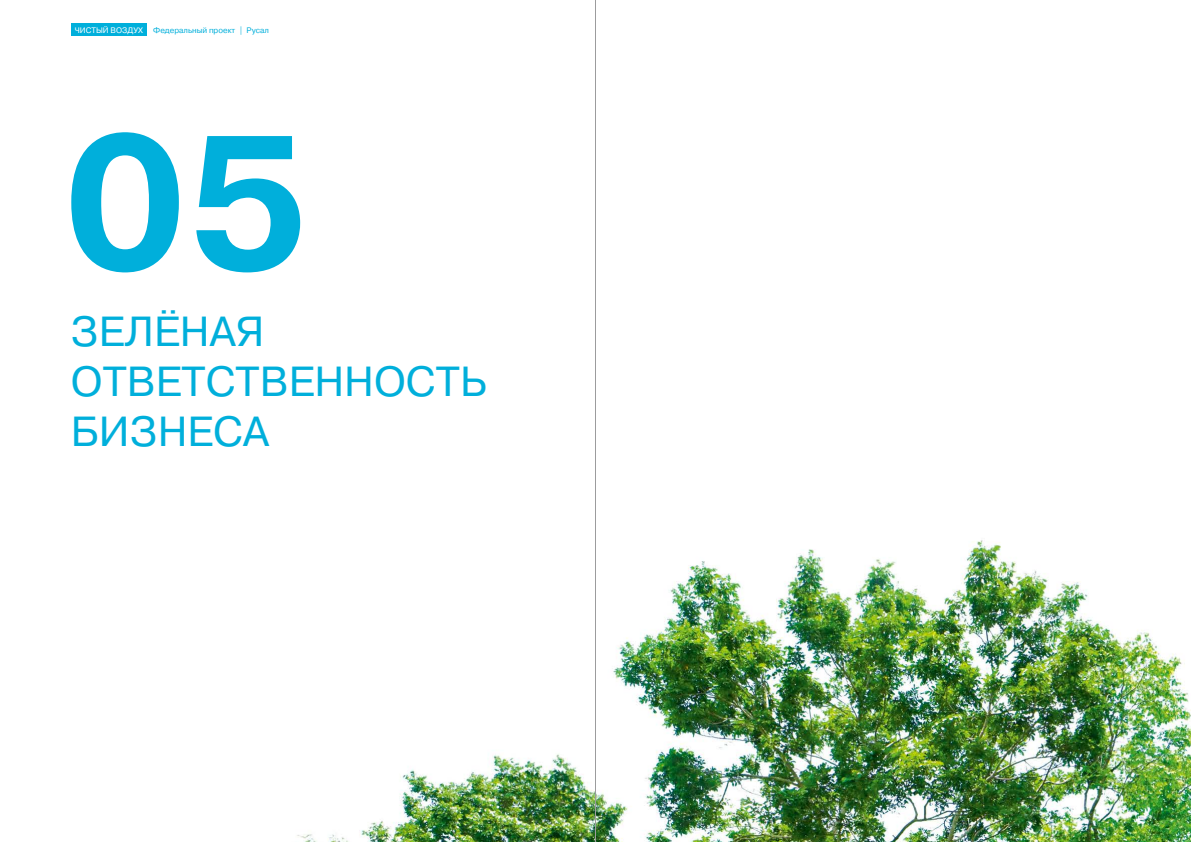
<style>
.page{position:relative;width:1191px;height:842px;background:#fff}
.page>*{position:absolute;margin:0;border:0;box-sizing:border-box;transform-origin:0 0}
.t1{font:700 189.4px "Pragmatica C";color:#00afdb}
.t2{font:42px/50px "Pragmatica C";color:#00afdb}
.t3{font:8px "Pragmatica C";color:#00afdb}
.t4{font:8px "Pragmatica C";color:#fff}
</style>
<div class="page">
<div style="left:71px;top:24px;width:76px;height:12px;background:#00afdb"></div>
<img style="left:297px;top:540px;width:894px;height:302px">
<hr style="left:595px;top:0;width:1px;height:842px;background:#9c9c9d">
<p class="t4" style="left:75px;top:26px;width:70px">ЧИСТЫЙ ВОЗДУХ</p>
<p class="t3" style="left:153px;top:26px;width:117px">Федеральный проект | Русал</p>
<h1 class="t1" style="left:63px;top:99px;width:248px">05</h1>
<p class="t2" style="left:71px;top:307px;width:195px">Зел Ёная ответственность<br>бизнеса</p>
</div>
